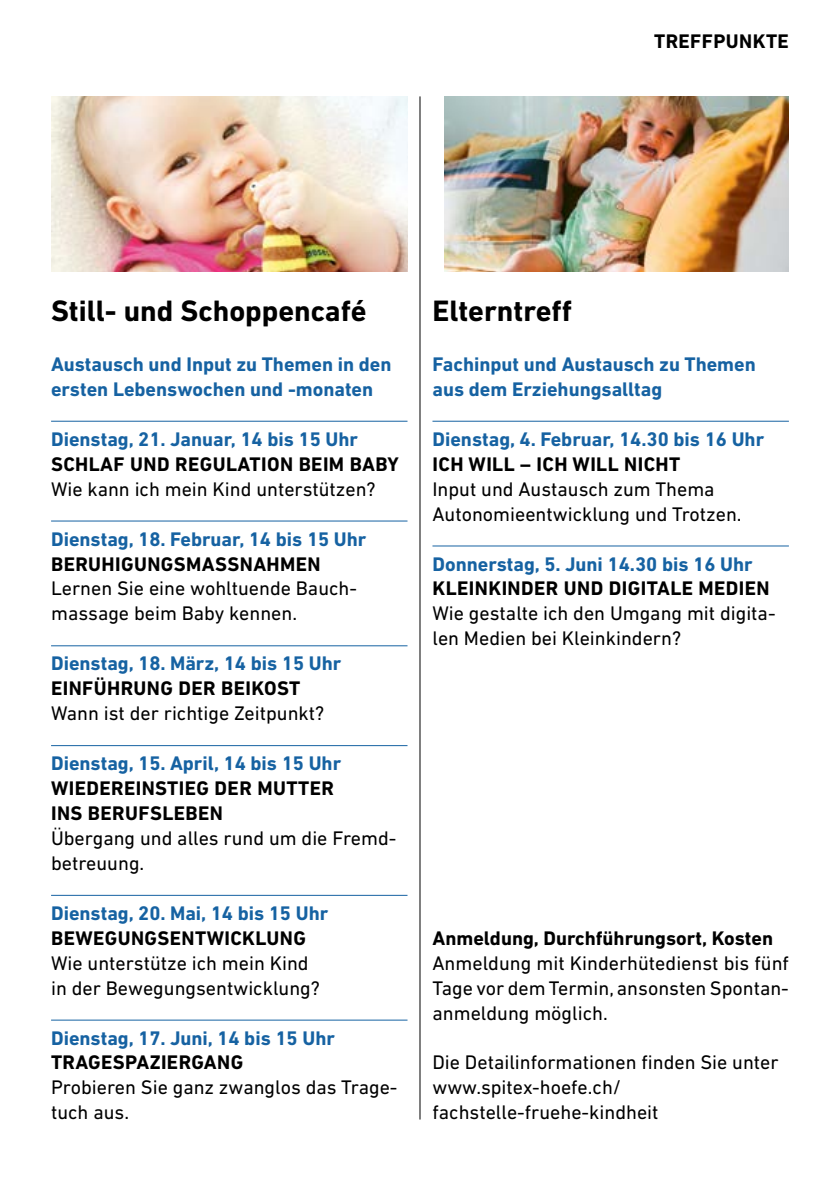
<style>
.page{position:relative;width:840px;height:1191px;background:#fff}
.page>*{position:absolute;margin:0;border:0;box-sizing:border-box;transform-origin:0 0}
.t1{font:700 30px "DIN Next LT Pro";color:#000}
.t2{font:20px/25px "DIN Next LT Pro";color:#000}
.t3{font:700 20px/25px "DIN Next LT Pro";color:#1662a2}
.t4{font:700 20px/25px "DIN Next LT Pro";letter-spacing:.02em;color:#000}
.t5{font:700 20px "DIN Next LT Pro";color:#000}
</style>
<div class="page">
<img style="left:51px;top:96px;width:356px;height:175px">
<hr style="left:51px;top:421px;width:356px;height:1px;background:#1662a2">
<hr style="left:51px;top:520px;width:356px;height:1px;background:#1662a2">
<hr style="left:51px;top:645px;width:356px;height:1px;background:#1662a2">
<hr style="left:51px;top:745px;width:356px;height:1px;background:#1662a2">
<hr style="left:51px;top:895px;width:356px;height:1px;background:#1662a2">
<hr style="left:51px;top:1019px;width:356px;height:1px;background:#1662a2">
<hr style="left:419px;top:96px;width:1px;height:1023px;background:#000">
<hr style="left:432px;top:421px;width:356px;height:1px;background:#1662a2">
<hr style="left:432px;top:545px;width:356px;height:1px;background:#1662a2">
<img style="left:444px;top:96px;width:344px;height:175px">
<p class="t4" style="left:653px;top:28px;width:136px">TREFFPUNKTE</p>
<h1 class="t1" style="left:51px;top:293px;width:317px">Still- und Schoppencafé</h1>
<p class="t3" style="left:51px;top:351px;width:342px">Austausch und Input zu Themen in den ersten Lebenswochen und -monaten</p>
<p class="t3" style="left:51px;top:426px;width:308px">Dienstag, 21. Januar, 14 bis 15 Uhr</p>
<p class="t4" style="left:51px;top:451px;width:349px">SCHLAF UND REGULATION BEIM BABY</p>
<p class="t2" style="left:51px;top:476px;width:326px">Wie kann ich mein Kind unterstützen?</p>
<p class="t3" style="left:51px;top:526px;width:317px">Dienstag, 18. Februar, 14 bis 15 Uhr</p>
<p class="t4" style="left:51px;top:551px;width:271px">BERUHIGUNGSMASSNAHMEN</p>
<p class="t2" style="left:51px;top:576px;width:305px">Lernen Sie eine wohltuende Bauch&shy;massage beim Baby kennen.</p>
<p class="t3" style="left:51px;top:651px;width:291px">Dienstag, 18. März, 14 bis 15 Uhr</p>
<p class="t4" style="left:51px;top:676px;width:251px">EINFÜHRUNG DER BEIKOST</p>
<p class="t2" style="left:51px;top:700px;width:274px">Wann ist der richtige Zeitpunkt?</p>
<p class="t3" style="left:51px;top:750px;width:291px">Dienstag, 15. April, 14 bis 15 Uhr</p>
<p class="t4" style="left:51px;top:775px;width:284px">WIEDEREINSTIEG DER MUTTER<br>INS BERUFSLEBEN</p>
<p class="t2" style="left:51px;top:825px;width:346px">Übergang und alles rund um die Fremd&shy;betreuung.</p>
<p class="t3" style="left:51px;top:900px;width:278px">Dienstag, 20. Mai, 14 bis 15 Uhr</p>
<p class="t4" style="left:51px;top:925px;width:256px">BEWEGUNGSENTWICKLUNG</p>
<p class="t2" style="left:51px;top:950px;width:270px">Wie unterstütze ich mein Kind in der Bewegungsentwicklung?</p>
<p class="t3" style="left:51px;top:1025px;width:285px">Dienstag, 17. Juni, 14 bis 15 Uhr</p>
<p class="t4" style="left:51px;top:1050px;width:193px">TRAGESPAZIERGANG</p>
<p class="t2" style="left:51px;top:1074px;width:348px">Probieren Sie ganz zwanglos das Trage&shy;tuch aus.</p>
<h1 class="t1" style="left:432px;top:293px;width:141px">Elterntreff</h1>
<p class="t3" style="left:432px;top:351px;width:324px">Fachinput und Austausch zu Themen aus dem Erziehungsalltag</p>
<p class="t3" style="left:432px;top:426px;width:333px">Dienstag, 4. Februar, 14.30 bis 16 Uhr</p>
<p class="t4" style="left:432px;top:451px;width:249px">ICH WILL – ICH WILL NICHT</p>
<p class="t2" style="left:432px;top:476px;width:310px">Input und Austausch zum Thema<br>Autonomieentwicklung und Trotzen.</p>
<p class="t3" style="left:432px;top:551px;width:321px">Donnerstag, 5. Juni 14.30 bis 16 Uhr</p>
<p class="t4" style="left:432px;top:576px;width:338px">KLEINKINDER UND DIGITALE MEDIEN</p>
<p class="t2" style="left:432px;top:601px;width:344px">Wie gestalte ich den Umgang mit digita&shy;len Medien bei Kleinkindern?</p>
<p class="t5" style="left:432px;top:926px;width:342px">Anmeldung, Durchführungsort, Kosten</p>
<p class="t2" style="left:432px;top:950px;width:358px;text-align:justify">Anmeldung mit Kinderhütedienst bis fünf Tage vor dem Termin, ansonsten Spontan&shy;anmeldung möglich.</p>
<p class="t2" style="left:432px;top:1050px;width:347px">Die Detailinformationen finden Sie unter www.spitex-hoefe.ch/ fachstelle-fruehe-kindheit</p>
</div>
